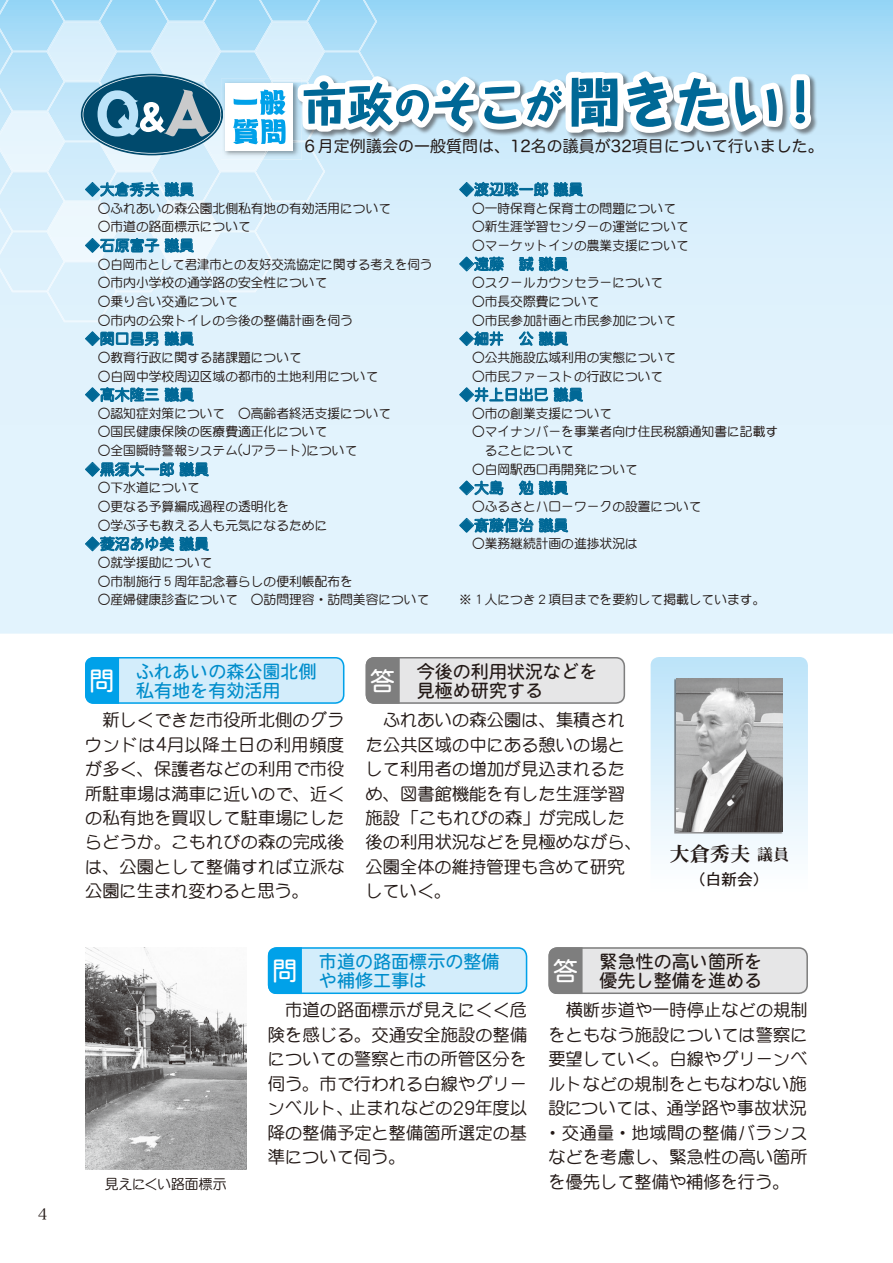
<style>
.page{position:relative;width:893px;height:1263px;background:#fff}
.page>*{position:absolute;margin:0;border:0;box-sizing:border-box;transform-origin:0 0}
.t1{font:20.25px "DFPHS Mincho CID W7";color:#231916}
.t2{font:18px/19.2px "DFPHS Maru Gothic CID W4";color:#231916;text-align:right}
.t3{font:18px/19.2px "DFPHS Maru Gothic CID W4";color:#008dcb}
.t4{font:500 17.25px/24.5px "DFP Maru Gothic CID";letter-spacing:.005em;color:#231916;text-align:justify}
.t5{font:15.9px "Hira Maru Pro W4";letter-spacing:.005em;color:#231916}
.t6{font:15.9px "DFPHS Gothic CID W5";color:#231916}
.t7{font:15.45px "Hira Min Pro W3";color:#231916}
.t8{font:14.85px "DFPHS Maru Gothic CID W4";color:#006896}
.t9{font:500 13.8px "DFP Maru Gothic CID";letter-spacing:-.005em;color:#231916}
.t10{font:500 12.75px/18.6px "DFP Maru Gothic CID";color:#231916}
.s1{font-size:14.1px}
.s2{font-size:18.9px}
.s3{font-size:15.9px}
</style>
<div class="page">
<div style="left:0;top:0;width:893px;height:634px;background:#e2f3fd"></div>
<svg style="left:85px;top:331px;width:73px;height:15px"></svg>
<svg style="left:165px;top:331px;width:29px;height:15px"></svg>
<svg style="left:85px;top:387px;width:74px;height:15px"></svg>
<svg style="left:165px;top:387px;width:29px;height:15px"></svg>
<svg style="left:85px;top:462px;width:89px;height:15px"></svg>
<svg style="left:180px;top:462px;width:29px;height:14px"></svg>
<svg style="left:85px;top:537px;width:89px;height:14px"></svg>
<svg style="left:180px;top:537px;width:29px;height:14px"></svg>
<svg style="left:0;top:0;width:817px;height:322px;background:#bfe0f1"></svg>
<svg style="left:459px;top:331px;width:44px;height:15px"></svg>
<svg style="left:519px;top:332px;width:14px;height:13px"></svg>
<svg style="left:539px;top:331px;width:29px;height:15px"></svg>
<svg style="left:459px;top:387px;width:89px;height:15px"></svg>
<svg style="left:554px;top:387px;width:29px;height:15px"></svg>
<svg style="left:459px;top:481px;width:44px;height:14px"></svg>
<svg style="left:519px;top:481px;width:14px;height:14px"></svg>
<svg style="left:539px;top:481px;width:29px;height:14px"></svg>
<svg style="left:459px;top:518px;width:74px;height:14px"></svg>
<svg style="left:539px;top:518px;width:29px;height:14px"></svg>
<div style="left:268px;top:947px;width:259px;height:47px;background:#d3edfb;border-radius:9px"></div>
<div style="left:268px;top:947px;width:259px;height:47px;border:2px solid #00a1e9;border-radius:9px"></div>
<div style="left:268px;top:947px;width:34px;height:47px;background:#00a1e9"></div>
<div style="left:85px;top:657px;width:259px;height:47px;background:#d3edfb;border-radius:9px"></div>
<div style="left:85px;top:657px;width:259px;height:47px;border:2px solid #00a1e9;border-radius:9px"></div>
<div style="left:85px;top:657px;width:34px;height:47px;background:#00a1e9"></div>
<div style="left:549px;top:947px;width:259px;height:47px;background:#e6e6e7;border-radius:9px"></div>
<div style="left:549px;top:947px;width:259px;height:47px;border:2px solid #7e7e7e;border-radius:9px"></div>
<div style="left:549px;top:947px;width:34px;height:47px;background:#7e7e7e"></div>
<div style="left:366px;top:657px;width:259px;height:47px;background:#e6e6e7;border-radius:9px"></div>
<div style="left:366px;top:657px;width:259px;height:47px;border:2px solid #7e7e7e;border-radius:9px"></div>
<div style="left:366px;top:657px;width:34px;height:47px;background:#7e7e7e"></div>
<img style="left:85px;top:947px;width:162px;height:222px">
<svg style="left:651px;top:657px;width:157px;height:198px"></svg>
<div style="left:674px;top:678px;width:108px;height:156px;background:#231916;opacity:.5"></div>
<img style="left:676px;top:678px;width:106px;height:153px">
<p class="t7" style="left:38px;top:1201px;width:11px">4</p>
<p class="t5" style="left:302px;top:132px;width:523px">６月定例議会の一般質問は、12名の議員が32項目について行いました。</p>
<p class="t8" style="left:85px;top:181px;width:111px">◆大倉秀夫 議員</p>
<p class="t10" style="left:98px;top:198px;width:295px">○ふれあいの森公園北側私有地の有効活用について</p>
<p class="t10" style="left:98px;top:217px;width:155px">○市道の路面標示について</p>
<p class="t8" style="left:85px;top:237px;width:111px">◆石原富子 議員</p>
<p class="t10" style="left:98px;top:254px;width:336px">○白岡市として君津市との友好交流協定に関する考えを伺う</p>
<p class="t10" style="left:98px;top:273px;width:231px">○市内小学校の通学路の安全性について</p>
<p class="t10" style="left:98px;top:292px;width:142px">○乗り合い交通について</p>
<p class="t10" style="left:98px;top:310px;width:257px">○市内の公衆トイレの今後の整備計画を伺う</p>
<p class="t8" style="left:85px;top:331px;width:111px">◆関口昌男 議員</p>
<p class="t10" style="left:98px;top:348px;width:206px">○教育行政に関する諸課題について</p>
<p class="t10" style="left:98px;top:366px;width:282px">○白岡中学校周辺区域の都市的土地利用について</p>
<p class="t8" style="left:85px;top:387px;width:111px">◆高木隆三 議員</p>
<p class="t10" style="left:98px;top:404px;width:295px">○認知症対策について ○高齢者終活支援について</p>
<p class="t10" style="left:98px;top:422px;width:231px">○国民健康保険の医療費適正化について</p>
<p class="t10" style="left:98px;top:441px;width:261px">○全国瞬時警報システム<span class="s1">(J</span>アラート<span class="s1">)</span>について</p>
<p class="t8" style="left:85px;top:461px;width:126px">◆黒須大一郎 議員</p>
<p class="t10" style="left:98px;top:478px;width:104px">○下水道について</p>
<p class="t10" style="left:98px;top:497px;width:193px">○更なる予算編成過程の透明化を</p>
<p class="t10" style="left:98px;top:516px;width:231px">○学ぶ子も教える人も元気になるために</p>
<p class="t8" style="left:85px;top:536px;width:126px">◆菱沼あゆ美 議員</p>
<p class="t10" style="left:98px;top:553px;width:116px">○就学援助について</p>
<p class="t10" style="left:98px;top:572px;width:257px">○市制施行５周年記念暮らしの便利帳配布を</p>
<p class="t10" style="left:98px;top:590px;width:333px">○産婦健康診査について ○訪問理容・訪問美容について</p>
<p class="t8" style="left:459px;top:181px;width:126px">◆渡辺聡一郎 議員</p>
<p class="t10" style="left:472px;top:198px;width:206px">○一時保育と保育士の問題について</p>
<p class="t10" style="left:472px;top:217px;width:218px">○新生涯学習センターの運営について</p>
<p class="t10" style="left:472px;top:236px;width:218px">○マーケットインの農業支援について</p>
<p class="t8" style="left:459px;top:256px;width:111px">◆遠藤　誠 議員</p>
<p class="t10" style="left:472px;top:273px;width:193px">○スクールカウンセラーについて</p>
<p class="t10" style="left:472px;top:292px;width:129px">○市長交際費について</p>
<p class="t10" style="left:472px;top:310px;width:206px">○市民参加計画と市民参加について</p>
<p class="t8" style="left:459px;top:331px;width:111px">◆細井　公 議員</p>
<p class="t10" style="left:472px;top:348px;width:206px">○公共施設広域利用の実態について</p>
<p class="t10" style="left:472px;top:366px;width:193px">○市民ファーストの行政について</p>
<p class="t8" style="left:459px;top:387px;width:126px">◆井上日出巳 議員</p>
<p class="t10" style="left:472px;top:404px;width:142px">○市の創業支援について</p>
<p class="t10" style="left:485px;top:422px;width:295px;text-indent:-13px">○マイナンバーを事業者向け住民税額通知書に記載することについて</p>
<p class="t10" style="left:472px;top:460px;width:167px">○白岡駅西口再開発について</p>
<p class="t8" style="left:459px;top:480px;width:111px">◆大島　勉 議員</p>
<p class="t10" style="left:472px;top:497px;width:231px">○ふるさとハローワークの設置について</p>
<p class="t8" style="left:459px;top:517px;width:111px">◆斎藤信治 議員</p>
<p class="t10" style="left:472px;top:534px;width:167px">○業務継続計画の進捗状況は</p>
<p class="t10" style="left:459px;top:590px;width:308px">※１人につき２項目までを要約して掲載しています。</p>
<h2 class="t3" style="left:89px;top:661px;width:229px;text-indent:47px">ふれあいの森公園北側<sup>問</sup> 私有地を有効活用</h2>
<h3 class="t4" style="left:85px;top:707px;width:261px;text-indent:17px">新しくできた市役所北側のグラウンドは<span class="s2">4</span>月以降土日の利用頻度が多く、保護者などの利用で市役所駐車場は満車に近いので、近くの私有地を買収して駐車場にしたらどうか。こもれびの森の完成後は、公園として整備すれば立派な公園に生まれ変わると思う。</h3>
<h2 class="t2" style="left:370px;top:661px;width:229px;text-align:left;text-indent:47px">今後の利用状況などを<sup>答</sup> 見極め研究する</h2>
<h3 class="t4" style="left:365px;top:707px;width:278px;text-align:left;text-indent:18px">ふれあいの森公園は、集積された公共区域の中にある憩いの場として利用者の増加が見込まれるため、図書館機能を有した生涯学習施設「こもれびの森」が完成した後の利用状況などを見極めながら、公園全体の維持管理も含めて研究していく。</h3>
<h1 class="t1" style="left:670px;top:843px;width:121px">大倉秀夫 <span class="s3">議員</span></h1>
<p class="t6" style="left:689px;top:870px;width:81px">（白新会）</p>
<p class="t9" style="left:105px;top:1176px;width:123px">見えにくい路面標示</p>
<h2 class="t3" style="left:272px;top:951px;width:229px;text-indent:47px">市道の路面標示の整備<sup>問</sup> や補修工事は</h2>
<h3 class="t4" style="left:268px;top:998px;width:261px;text-indent:17px">市道の路面標示が見えにくく危険を感じる。交通安全施設の整備についての警察と市の所管区分を伺う。市で行われる白線やグリーンベルト、止まれなどの<span class="s2">29</span>年度以降の整備予定と整備箇所選定の基準について伺う。</h3>
<h2 class="t2" style="left:553px;top:951px;width:211px">緊急性の高い箇所を<br><sup>答</sup> 優先し整備を進める</h2>
<h3 class="t4" style="left:544px;top:998px;width:265px;text-indent:22px">横断歩道や一時停止などの規制をともなう施設については警察に要望していく。白線やグリーンベルトなどの規制をともなわない施設については、通学路や事故状況・交通量・地域間の整備バランスなどを考慮し、緊急性の高い箇所を優先して整備や補修を行う。</h3>
</div>
